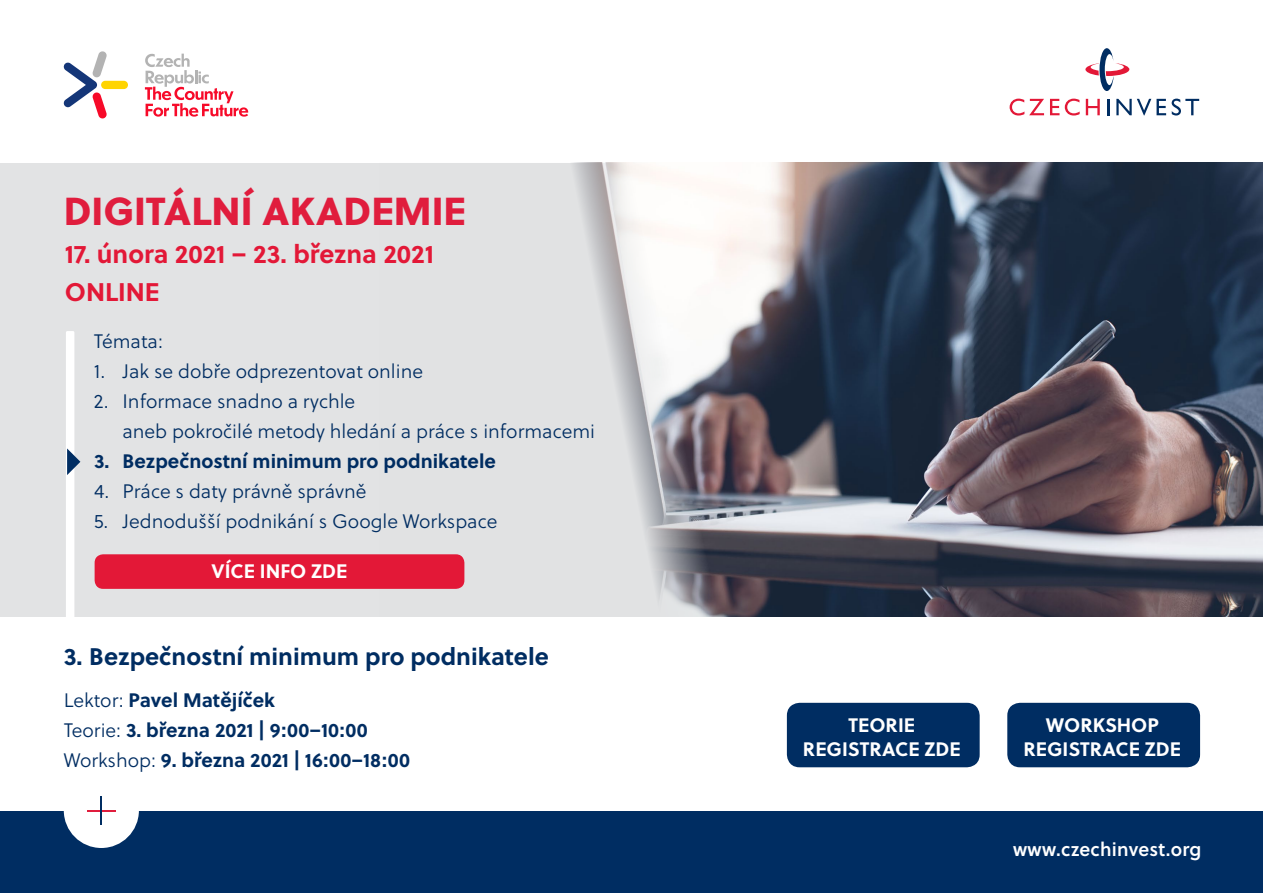
<style>
.page{position:relative;width:1263px;height:893px;background:#fff}
.page>*{position:absolute;margin:0;border:0;box-sizing:border-box;transform-origin:0 0}
.t1{font:39px "Soleil Xb";color:#e01d3d}
.t2{font:700 25.5px/37.5px "Soleil";color:#e31837}
.t3{font:700 24px "Soleil";color:#002d62}
.t4{font:19.5px/30px "Soleil Lt";color:#002d62}
.t5{font:700 19.5px/30px "Soleil";color:#002d62}
.t6{font:700 19.5px/24px "Soleil";color:#fff;text-align:center}
.t7{font:19.2px "Soleil Sb";letter-spacing:.01em;color:#fff}
.s1{font-family:"Soleil Lt";font-weight:400}
</style>
<div class="page">
<div style="left:0;top:163px;width:914px;height:454px;background:#e2e3e4"></div>
<img style="left:458px;top:163px;width:805px;height:454px">
<div style="left:0;top:811px;width:1263px;height:82px;background:#002d62"></div>
<div style="left:64px;top:773px;width:75px;height:75px;background:#fff;border-radius:50%"></div>
<svg style="left:87px;top:796px;width:29px;height:29px"></svg>
<svg style="left:1009px;top:99px;width:35px;height:17px"></svg>
<svg style="left:1050px;top:99px;width:9px;height:16px"></svg>
<svg style="left:1065px;top:99px;width:15px;height:17px"></svg>
<svg style="left:1086px;top:99px;width:14px;height:16px"></svg>
<svg style="left:1107px;top:99px;width:2px;height:16px"></svg>
<svg style="left:1116px;top:99px;width:50px;height:16px"></svg>
<svg style="left:1172px;top:99px;width:27px;height:17px"></svg>
<svg style="left:1085px;top:48px;width:44px;height:43px"></svg>
<div style="left:101px;top:81px;width:27px;height:8px;background:#ffd400;border-radius:4px"></div>
<svg style="left:63px;top:51px;width:44px;height:67px"></svg>
<svg style="left:145px;top:54px;width:103px;height:63px"></svg>
<div style="left:66px;top:331px;width:8px;height:288px;background:#fff;border-radius:2px"></div>
<svg style="left:67px;top:448px;width:13px;height:27px"></svg>
<div style="left:95px;top:554px;width:369px;height:35px;background:#e31837;border-radius:9px"></div>
<div style="left:787px;top:703px;width:193px;height:64px;background:#002d62;border-radius:13px"></div>
<div style="left:1007px;top:703px;width:193px;height:64px;background:#002d62;border-radius:13px"></div>
<h1 class="t1" style="left:64px;top:180px;width:404px">DIGITÁLNÍ AKADEMIE</h1>
<h2 class="t2" style="left:65px;top:234px;width:370px">17. února 2021 – 23. března 2021<br>ONLINE</h2>
<p class="t4" style="left:94px;top:326px;width:70px">Témata:</p>
<p class="t4" style="left:94px;top:356px;width:331px">1. Jak se dobře odprezentovat online</p>
<p class="t4" style="left:122px;top:386px;width:474px;text-indent:-29px">2. Informace snadno a rychle<br>aneb pokročilé metody hledání a práce s informacemi</p>
<p class="t5" style="left:94px;top:445px;width:403px">3. Bezpečnostní minimum pro podnikatele</p>
<p class="t4" style="left:94px;top:476px;width:274px">4. Práce s daty právně správně</p>
<p class="t4" style="left:94px;top:506px;width:405px">5. Jednodušší podnikání s Google Workspace</p>
<p class="t6" style="left:212px;top:558px;width:137px">VÍCE INFO ZDE</p>
<p class="t3" style="left:64px;top:638px;width:487px">3. Bezpečnostní minimum pro podnikatele</p>
<p class="t5" style="left:64px;top:684px;width:348px"><span class="s1">Lektor:</span> Pavel Matějíček<br><span class="s1">Teorie:</span> 3. března 2021 | 9:00–10:00<br><span class="s1">Workshop:</span> 9. března 2021 | 16:00–18:00</p>
<p class="t6" style="left:803px;top:712px;width:159px">TEORIE<br>REGISTRACE ZDE</p>
<p class="t6" style="left:1023px;top:712px;width:159px">WORKSHOP<br>REGISTRACE ZDE</p>
<p class="t7" style="left:1013px;top:834px;width:190px">www.czechinvest.org</p>
</div>
